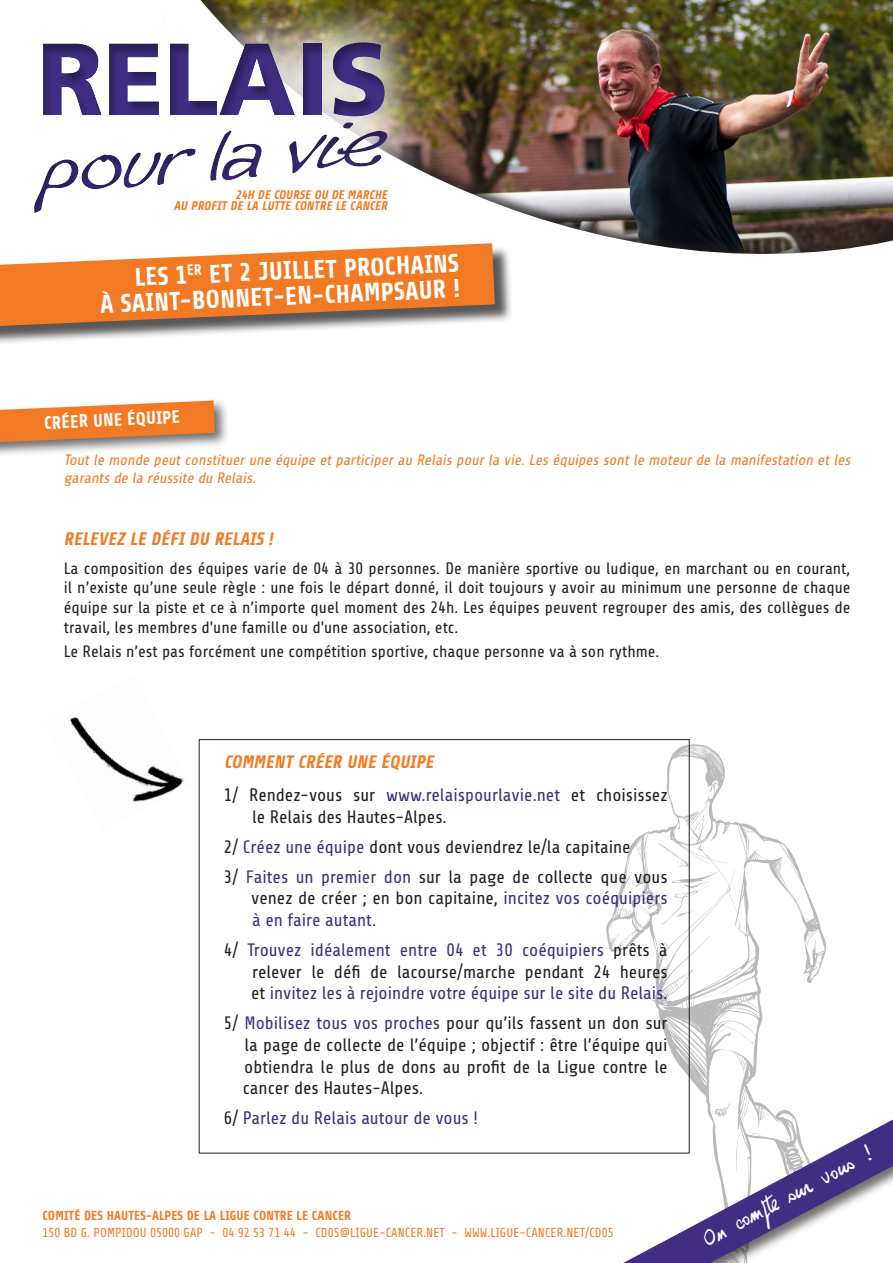
<style>
.page{position:relative;width:893px;height:1263px;background:#fff}
.page>*{position:absolute;margin:0;border:0;box-sizing:border-box;transform-origin:0 0}
.t1{font:700 25.5px "Share";color:#fff}
.t2{font:25.5px "Georges";color:#fff}
.t3{font:18px/21.6px "Share";color:#231f20;text-align:justify}
.t4{font:18px/21.6px "Share";color:#412e83;text-align:justify}
.t5{font:italic 700 18px "Share";color:#f37a24}
.t6{font:700 18px "Share";color:#fff}
.t7{font:16.5px/19.8px "Share";color:#231f20;text-align:justify}
.t8{font:italic 15px/18px "Share";color:#f37a24}
.t9{font:13.05px "Share";letter-spacing:.01em;color:#f37a24}
.t10{font:700 13.05px "Share";letter-spacing:.01em;color:#f37a24}
.t11{font:italic 700 12.45px "Share";color:#f37a24}
.s1{color:#412e83}
.s2{color:#231f20}
</style>
<div class="page">
<svg style="left:606px;top:744px;width:220px;height:305px"></svg>
<svg style="left:611px;top:933px;width:8px;height:11px"></svg>
<svg style="left:776px;top:842px;width:5px;height:4px"></svg>
<svg style="left:658px;top:843px;width:61px;height:81px"></svg>
<img style="left:437px;top:0;width:456px;height:149px">
<img style="left:437px;top:149px;width:456px;height:105px">
<div style="left:0;top:0;width:437px;height:263px;background:#fff;opacity:.85"></div>
<div style="left:33px;top:40px;width:355px;height:174px;background:#231f20;opacity:.39"></div>
<div style="left:0;top:246px;width:513px;height:99px;background:#231f20;opacity:.75"></div>
<div style="left:0;top:398px;width:230px;height:85px;background:#231f20;opacity:.65"></div>
<svg style="left:0;top:401px;width:215px;height:41px;background:#e98946"></svg>
<img style="left:70px;top:717px;width:114px;height:85px">
<div style="left:557px;top:1049px;width:336px;height:214px;background:#231f20;opacity:.65"></div>
<svg style="left:623px;top:1101px;width:270px;height:162px"></svg>
<svg style="left:0;top:243px;width:495px;height:83px;background:#e68c4d"></svg>
<p class="t11" style="left:236px;top:188px;width:156px">24H DE COURSE OU DE MARCHE</p>
<p class="t11" style="left:174px;top:199px;width:217px">AU PROFIT DE LA LUTTE CONTRE LE CANCER</p>
<p class="t1" style="left:209px;top:259px;width:251px;rotate:-2deg">ET 2 JUILLET PROCHAINS</p>
<p class="t1" style="left:100px;top:289px;width:362px;rotate:-2deg">À SAINT-BONNET-EN-CHAMPSAUR !</p>
<p class="t1" style="left:134px;top:263px;width:54px;rotate:-2deg">LES 1</p>
<p class="t6" style="left:44px;top:412px;width:137px;rotate:-2deg">CRÉER UNE ÉQUIPE</p>
<p class="t8" style="left:64px;top:451px;width:791px">Tout le monde peut constituer une équipe et participer au Relais pour la vie. Les équipes sont le moteur de la manifestation et les garants de la réussite du Relais.</p>
<p class="t5" style="left:64px;top:529px;width:214px">RELEVEZ LE DÉFI DU RELAIS !</p>
<p class="t7" style="left:64px;top:558px;width:788px">La composition des équipes varie de 04 à 30 personnes. De manière sportive ou ludique, en marchant ou en courant, il n’existe qu’une seule règle : une fois le départ donné, il doit toujours y avoir au minimum une personne de chaque équipe sur la piste et ce à n’importe quel moment des 24h. Les équipes peuvent regrouper des amis, des collègues de travail, les membres d'une famille ou d'une association, etc.</p>
<p class="t7" style="left:64px;top:642px;width:597px">Le Relais n’est pas forcément une compétition sportive, chaque personne va à son rythme.</p>
<p class="t5" style="left:224px;top:752px;width:215px">COMMENT CRÉER UNE ÉQUIPE</p>
<p class="t3" style="left:252px;top:784px;width:417px;text-indent:-28px">1/ Rendez-vous sur <span class="s1">www.relaispourlavie.net</span> et choisissez le Relais des Hautes-Alpes.</p>
<p class="t3" style="left:224px;top:836px;width:408px">2/ <span class="s1">Créez une équipe</span> dont vous deviendrez le/la capitaine</p>
<p class="t3" style="left:251px;top:866px;width:418px;text-indent:-27px">3/ <span class="s1">Faites un premier don</span> sur la page de collecte que vous venez de créer ; en bon capitaine, <span class="s1">incitez vos coéquipiers à en faire autant.</span></p>
<p class="t4" style="left:251px;top:939px;width:418px;text-indent:-27px"><span class="s2">4/</span> Trouvez idéalement entre 04 et 30 coéquipiers <span class="s2">prêts à relever le défi de lacourse/marche pendant 24 heures et</span> invitez les à rejoindre votre équipe sur le site du Relais<span class="s2">.</span></p>
<p class="t3" style="left:243px;top:1013px;width:426px;text-indent:-19px">5/ <span class="s1">Mobilisez tous vos proches</span> pour qu’ils fassent un don sur la page de collecte de l’équipe ; objectif : être l’équipe qui obtiendra le plus de dons au profit de la Ligue contre le cancer des Hautes-Alpes.</p>
<p class="t4" style="left:224px;top:1108px;width:256px"><span class="s2">6/</span> Parlez du Relais autour de vous !</p>
<p class="t10" style="left:43px;top:1209px;width:310px">COMITÉ DES HAUTES-ALPES DE LA LIGUE CONTRE LE CANCER</p>
<p class="t9" style="left:43px;top:1225px;width:573px">150 BD G. POMPIDOU 05000 GAP - 04 92 53 71 44 - CD05@LIGUE-CANCER.NET - WWW.LIGUE-CANCER.NET/CD05</p>
<p class="t2" style="left:696px;top:1226px;width:192px;rotate:-28deg">On compte sur vous !</p>
</div>
